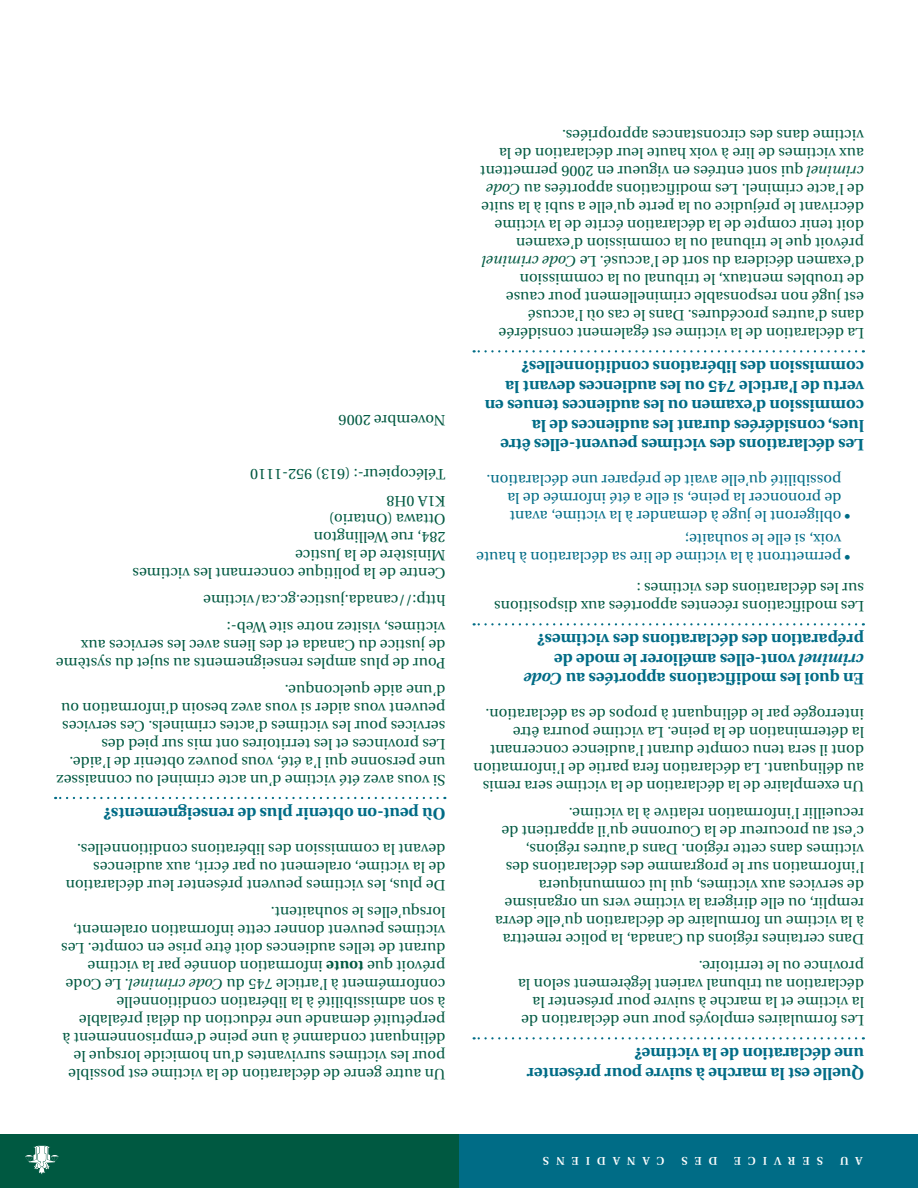
<style>
.page{position:relative;width:918px;height:1188px;background:#fff}
.page>*{position:absolute;margin:0;border:0;box-sizing:border-box;transform-origin:0 0}
.t1{font:700 16.5px/19.5px "Utopia";color:#006c86}
.t2{font:15px/18px "Utopia";letter-spacing:.005em;color:#005941}
.t3{font:15px/18px "Utopia";letter-spacing:.005em;color:#006c86}
.t4{font:600 11.25px "Utopia";letter-spacing:.625em;color:#fff}
.s1{font-style:italic}
.s2{font-weight:700}
</style>
<div class="page">
<div style="left:446px;top:1134px;width:472px;height:54px;background:#006c86"></div>
<div style="left:0;top:1134px;width:459px;height:54px;background:#005941"></div>
<svg style="left:25px;top:1146px;width:34px;height:29px"></svg>
<svg style="left:55px;top:797px;width:383px;height:2px"></svg>
<svg style="left:474px;top:1037px;width:382px;height:2px"></svg>
<svg style="left:474px;top:623px;width:382px;height:2px"></svg>
<svg style="left:474px;top:350px;width:382px;height:2px"></svg>
<p class="t2" style="left:446px;top:429px;width:108px;rotate:-180deg">Novembre 2006</p>
<p class="t2" style="left:446px;top:483px;width:197px;rotate:-180deg">Télécopieur‑ : (613) 952-1110</p>
<p class="t2" style="left:446px;top:564px;width:152px;rotate:-180deg">Ministère de la Justice<br>284, rue Wellington<br>Ottawa (Ontario)<br>K1A 0H8</p>
<p class="t2" style="left:446px;top:613px;width:314px;line-height:27px;rotate:-180deg">http://canada.justice.gc.ca/victime<br>Centre de la politique concernant les victimes</p>
<p class="t2" style="left:446px;top:672px;width:391px;rotate:-180deg">Pour de plus amples renseignements au sujet du système de justice du Canada et des liens avec les services aux victimes, visitez notre site Web :‑</p>
<p class="t2" style="left:446px;top:789px;width:390px;rotate:-180deg">Si vous avez été victime d’un acte criminel ou connaissez une personne qui l’a été, vous pouvez obtenir de l’aide.<br>Les provinces et les territoires ont mis sur pied des services pour les victimes d’actes criminels. Ces services peuvent vous aider si vous avez besoin d’information ou d’une aide quelconque.</p>
<p class="t1" style="left:446px;top:823px;width:343px;rotate:-180deg">Où peut-on obtenir plus de renseignements?</p>
<p class="t2" style="left:446px;top:894px;width:381px;rotate:-180deg">De plus, les victimes peuvent présenter leur déclaration de la victime, oralement ou par écrit, aux audiences devant la commission des libérations conditionnelles.</p>
<p class="t2" style="left:446px;top:1083px;width:386px;rotate:-180deg">Un autre genre de déclaration de la victime est possible pour les victimes survivantes d’un homicide lorsque le délinquant condamné à une peine d’emprisonnement à perpétuité demande une réduction du délai préalable<br>à son admissibilité à la libération conditionnelle conformément à l’article 745 du <span class="s1">Code criminel</span>. Le Code prévoit que <span class="s2">toute</span> information donnée par la victime durant de telles audiences doit être prise en compte. Les victimes peuvent donner cette information oralement, lorsqu’elles le souhaitent.</p>
<p class="t2" style="left:864px;top:342px;width:385px;rotate:-180deg">La déclaration de la victime est également considérée dans d’autres procédures. Dans le cas où l’accusé<br>est jugé non responsable criminellement pour cause<br>de troubles mentaux, le tribunal ou la commission d’examen décidera du sort de l’accusé. Le <span class="s1">Code criminel </span>prévoit que le tribunal ou la commission d’examen<br>doit tenir compte de la déclaration écrite de la victime décrivant le préjudice ou la perte qu’elle a subi à la suite de l’acte criminel. Les modifications apportées au <span class="s1">Code criminel</span> qui sont entrées en vigueur en 2006 permettent aux victimes de lire à voix haute leur déclaration de la victime dans des circonstances appropriées.</p>
<p class="t1" style="left:864px;top:454px;width:381px;rotate:-180deg">Les déclarations des victimes peuvent-elles être lues, considérées durant les audiences de la commission d’examen ou les audiences tenues en vertu de l’article 745 ou les audiences devant la commission des libérations conditionnelles?</p>
<p class="t3" style="left:842px;top:525px;width:356px;text-indent:-9px;rotate:-180deg">• obligeront le juge à demander à la victime, avant<br>de prononcer la peine, si elle a été informée de la possibilité qu’elle avait de préparer une déclaration.</p>
<p class="t3" style="left:842px;top:565px;width:367px;text-indent:-9px;rotate:-180deg">• permettront à la victime de lire sa déclaration à haute voix, si elle le souhaite;</p>
<p class="t2" style="left:864px;top:615px;width:371px;rotate:-180deg">Les modifications récentes apportées aux dispositions sur les déclarations des victimes :</p>
<p class="t1" style="left:864px;top:688px;width:341px;rotate:-180deg">En quoi les modifications apportées au <span class="s1">Code criminel</span> vont-elles améliorer le mode de préparation des déclarations des victimes?</p>
<p class="t2" style="left:864px;top:795px;width:392px;rotate:-180deg">Un exemplaire de la déclaration de la victime sera remis au délinquant. La déclaration fera partie de l’information dont il sera tenu compte durant l’audience concernant<br>la détermination de la peine. La victime pourra être interrogée par le délinquant à propos de sa déclaration.</p>
<p class="t2" style="left:864px;top:948px;width:370px;rotate:-180deg">Dans certaines régions du Canada, la police remettra à la victime un formulaire de déclaration qu’elle devra remplir, ou elle dirigera la victime vers un organisme de services aux victimes, qui lui communiquera l’information sur le programme des déclarations des victimes dans cette région. Dans d’autres régions, c’est au procureur de la Couronne qu’il appartient de recueillir l’information relative à la victime.</p>
<p class="t2" style="left:864px;top:1029px;width:347px;rotate:-180deg">Les formulaires employés pour une déclaration de la victime et la marche à suivre pour présenter la déclaration au tribunal varient légèrement selon la province ou le territoire.</p>
<p class="t1" style="left:864px;top:1083px;width:339px;rotate:-180deg">Quelle est la marche à suivre pour présenter une déclaration de la victime?</p>
<p class="t4" style="left:665px;top:1167px;width:123px;rotate:-180deg">canadiens</p>
<p class="t4" style="left:717px;top:1167px;width:38px;rotate:-180deg">des</p>
<p class="t4" style="left:823px;top:1167px;width:90px;rotate:-180deg">service</p>
<p class="t4" style="left:862px;top:1167px;width:24px;rotate:-180deg">a u</p>
</div>
